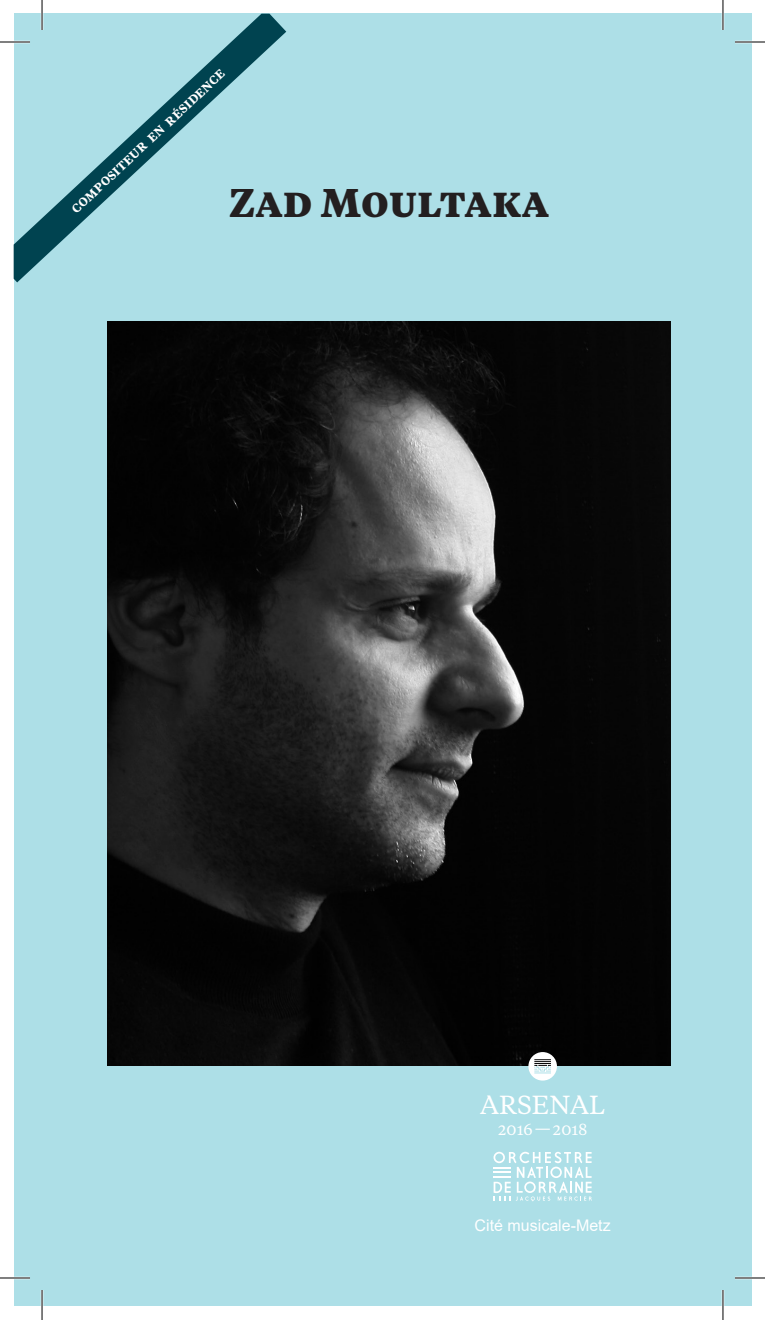
<style>
.page{position:relative;width:765px;height:1320px;background:#fff}
.page>*{position:absolute;margin:0;border:0;box-sizing:border-box;transform-origin:0 0}
.texte_courant{font:700 40px "Tiempos Text";letter-spacing:.01em;color:#231f20}
.t1{font:26px "Tiempos Text";color:#fff}
.t2{font:16px "Arial";color:#fff}
.t3{font:16px "Tiempos Text";letter-spacing:.005em;color:#fff}
.t4{font:600 12px "Tiempos Text";color:#fff}
</style>
<div class="page">
<div style="left:14px;top:14px;width:737px;height:1292px;background:#addfe7"></div>
<img style="left:107px;top:321px;width:563px;height:745px">
<svg style="left:14px;top:14px;width:272px;height:268px"></svg>
<svg style="left:528px;top:1052px;width:28px;height:29px"></svg>
<svg style="left:493px;top:1152px;width:98px;height:49px"></svg>
<hr style="left:0;top:41px;width:30px;height:2px;background:#fff">
<hr style="left:734px;top:41px;width:30px;height:2px;background:#fff">
<hr style="left:0;top:1277px;width:30px;height:2px;background:#fff">
<hr style="left:734px;top:1277px;width:30px;height:2px;background:#fff">
<hr style="left:41px;top:0;width:2px;height:30px;background:#fff">
<hr style="left:41px;top:1290px;width:2px;height:30px;background:#fff">
<hr style="left:721px;top:0;width:3px;height:30px;background:#fff">
<hr style="left:721px;top:1290px;width:3px;height:30px;background:#fff">
<hr style="left:0;top:42px;width:30px;height:1px;background:#000">
<hr style="left:734px;top:42px;width:30px;height:1px;background:#000">
<hr style="left:0;top:1278px;width:30px;height:1px;background:#000">
<hr style="left:734px;top:1278px;width:30px;height:1px;background:#000">
<hr style="left:42px;top:0;width:1px;height:30px;background:#000">
<hr style="left:42px;top:1290px;width:1px;height:30px;background:#000">
<hr style="left:722px;top:0;width:1px;height:30px;background:#000">
<hr style="left:722px;top:1290px;width:1px;height:30px;background:#000">
<p class="t4" style="left:144px;top:134px;width:101px;rotate:-43deg">EN RÉSIDENCE</p>
<p class="t4" style="left:68px;top:205px;width:99px;rotate:-43deg">COMPOSITEUR</p>
<p class="texte_courant" style="left:229px;top:175px;width:321px">Zad Moultaka</p>
<p class="t1" style="left:480px;top:1087px;width:126px">ARSENAL</p>
<p class="t3" style="left:498px;top:1118px;width:90px">2016—2018</p>
<p class="t2" style="left:474px;top:1214px;width:138px">Cité musicale-Metz</p>
</div>
